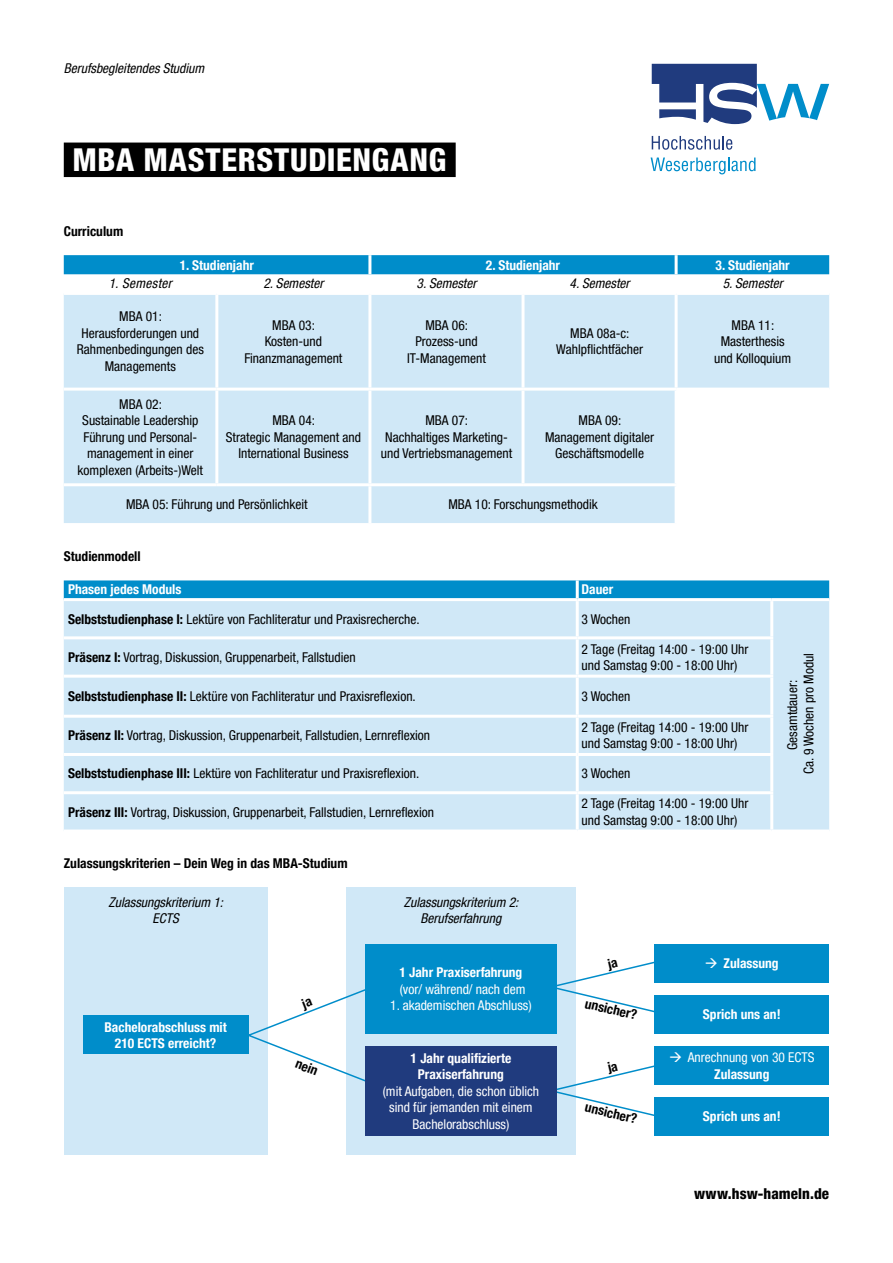
<style>
.page{position:relative;width:893px;height:1263px;background:#fff}
.page>*{position:absolute;margin:0;border:0;box-sizing:border-box;transform-origin:0 0}
.t1{font:800 condensed 31.5px "Helvetica Neue LT Pro";letter-spacing:.025em;color:#fff}
.t2{font:800 condensed 15px "Helvetica Neue LT Pro";letter-spacing:.005em;color:#000}
.t3{font:condensed 13.5px/16.5px "Helvetica Neue LT Pro";color:#000;text-align:center}
.t4{font:700 condensed 13.5px/16.5px "Helvetica Neue LT Pro";color:#fff;text-align:center}
.t5{font:condensed 13.5px/16.5px "Helvetica Neue LT Pro";color:#fff;text-align:center}
.t6{font:italic condensed 13.5px/16.5px "Helvetica Neue LT Pro";color:#000;text-align:center}
.t7{font:700 condensed 13.5px "Helvetica Neue LT Pro";color:#000}
.t8{font:italic condensed 13.5px "Helvetica Neue LT Pro";letter-spacing:.025em;color:#000}
.s1{font-weight:700}
</style>
<div class="page">
<svg style="left:652px;top:64px;width:177px;height:60px"></svg>
<svg style="left:652px;top:136px;width:80px;height:14px"></svg>
<svg style="left:651px;top:158px;width:104px;height:16px"></svg>
<div style="left:64px;top:255px;width:765px;height:19px;background:#008dca"></div>
<svg style="left:64px;top:295px;width:765px;height:228px;background:#d5eaf7"></svg>
<hr style="left:215px;top:295px;width:3px;height:93px;background:#fff">
<hr style="left:368px;top:295px;width:3px;height:93px;background:#fff">
<hr style="left:521px;top:295px;width:3px;height:93px;background:#fff">
<hr style="left:675px;top:295px;width:3px;height:93px;background:#fff">
<hr style="left:64px;top:388px;width:153px;height:3px;background:#fff">
<hr style="left:217px;top:388px;width:153px;height:3px;background:#fff">
<hr style="left:215px;top:391px;width:3px;height:92px;background:#fff">
<hr style="left:370px;top:388px;width:153px;height:3px;background:#fff">
<hr style="left:368px;top:391px;width:3px;height:92px;background:#fff">
<hr style="left:523px;top:388px;width:153px;height:3px;background:#fff">
<hr style="left:521px;top:391px;width:3px;height:92px;background:#fff">
<hr style="left:676px;top:388px;width:153px;height:3px;background:#fff">
<hr style="left:675px;top:391px;width:3px;height:92px;background:#fff">
<hr style="left:64px;top:483px;width:153px;height:3px;background:#fff">
<hr style="left:217px;top:483px;width:153px;height:3px;background:#fff">
<hr style="left:370px;top:483px;width:153px;height:3px;background:#fff">
<hr style="left:368px;top:486px;width:3px;height:37px;background:#fff">
<hr style="left:523px;top:483px;width:153px;height:3px;background:#fff">
<hr style="left:676px;top:483px;width:153px;height:3px;background:#fff">
<hr style="left:675px;top:486px;width:3px;height:37px;background:#fff">
<hr style="left:368px;top:255px;width:3px;height:19px;background:#fff">
<hr style="left:675px;top:255px;width:3px;height:19px;background:#fff">
<div style="left:64px;top:580px;width:765px;height:18px;background:#008dca"></div>
<div style="left:64px;top:601px;width:765px;height:228px;background:#d0e8f7"></div>
<hr style="left:64px;top:791px;width:513px;height:3px;background:#fff">
<hr style="left:577px;top:791px;width:196px;height:3px;background:#fff">
<hr style="left:576px;top:601px;width:3px;height:35px;background:#fff">
<hr style="left:770px;top:601px;width:3px;height:35px;background:#fff">
<hr style="left:64px;top:636px;width:513px;height:3px;background:#fff">
<hr style="left:577px;top:636px;width:196px;height:3px;background:#fff">
<hr style="left:576px;top:639px;width:3px;height:36px;background:#fff">
<hr style="left:770px;top:639px;width:3px;height:36px;background:#fff">
<hr style="left:64px;top:675px;width:513px;height:3px;background:#fff">
<hr style="left:577px;top:675px;width:196px;height:3px;background:#fff">
<hr style="left:576px;top:678px;width:3px;height:37px;background:#fff">
<hr style="left:770px;top:678px;width:3px;height:37px;background:#fff">
<hr style="left:64px;top:715px;width:513px;height:3px;background:#fff">
<hr style="left:577px;top:715px;width:196px;height:3px;background:#fff">
<hr style="left:576px;top:718px;width:3px;height:35px;background:#fff">
<hr style="left:770px;top:718px;width:3px;height:35px;background:#fff">
<hr style="left:64px;top:753px;width:513px;height:3px;background:#fff">
<hr style="left:577px;top:753px;width:196px;height:3px;background:#fff">
<hr style="left:576px;top:756px;width:3px;height:35px;background:#fff">
<hr style="left:770px;top:756px;width:3px;height:35px;background:#fff">
<hr style="left:576px;top:794px;width:3px;height:35px;background:#fff">
<hr style="left:770px;top:794px;width:3px;height:35px;background:#fff">
<hr style="left:576px;top:580px;width:3px;height:18px;background:#fff">
<div style="left:64px;top:143px;width:392px;height:34px;background:#000"></div>
<div style="left:346px;top:887px;width:230px;height:267px;background:#d0e8f7"></div>
<div style="left:64px;top:887px;width:203px;height:267px;background:#d0e8f7"></div>
<div style="left:83px;top:1016px;width:165px;height:38px;background:#008dca"></div>
<div style="left:654px;top:944px;width:175px;height:38px;background:#008dca"></div>
<div style="left:654px;top:995px;width:175px;height:38px;background:#008dca"></div>
<div style="left:654px;top:1046px;width:175px;height:38px;background:#008dca"></div>
<div style="left:654px;top:1097px;width:175px;height:38px;background:#008dca"></div>
<div style="left:365px;top:944px;width:192px;height:89px;background:#008dca"></div>
<div style="left:365px;top:1046px;width:192px;height:89px;background:#203b7e"></div>
<svg style="left:557px;top:1065px;width:100px;height:51px"></svg>
<svg style="left:557px;top:961px;width:100px;height:52px"></svg>
<svg style="left:244px;top:987px;width:124px;height:96px"></svg>
<p class="t6" style="left:64px;top:60px;width:142px">Berufsbegleitendes Studium</p>
<h1 class="t1" style="left:73px;top:141px;width:375px">MBA MASTERSTUDIENGANG</h1>
<p class="t7" style="left:64px;top:223px;width:61px">Curriculum</p>
<p class="t4" style="left:180px;top:257px;width:76px">1. Studienjahr</p>
<p class="t4" style="left:486px;top:257px;width:76px">2. Studienjahr</p>
<p class="t4" style="left:716px;top:257px;width:76px">3. Studienjahr</p>
<p class="t8" style="left:109px;top:275px;width:64px">1. Semester</p>
<p class="t6" style="left:263px;top:275px;width:61px">2. Semester</p>
<p class="t6" style="left:417px;top:275px;width:61px">3. Semester</p>
<p class="t6" style="left:570px;top:275px;width:61px">4. Semester</p>
<p class="t6" style="left:723px;top:275px;width:61px">5. Semester</p>
<p class="t3" style="left:77px;top:308px;width:128px">MBA 01:<br>Herausforderungen und<br>Rahmenbedingungen des<br>Managements</p>
<p class="t3" style="left:244px;top:316px;width:100px">MBA 03:<br>Kosten-und<br>Finanzmanagement</p>
<p class="t3" style="left:407px;top:316px;width:80px">MBA 06:<br>Prozess-und<br>IT-Management</p>
<p class="t3" style="left:556px;top:325px;width:88px">MBA 08a-c:<br>Wahlpflichtfächer</p>
<p class="t3" style="left:714px;top:316px;width:79px">MBA 11:<br>Masterthesis und Kolloquium</p>
<p class="t3" style="left:78px;top:396px;width:127px">MBA 02:<br>Sustainable Leadership<br>Führung und Personal&shy;management in einer komplexen (Arbeits-)Welt</p>
<p class="t3" style="left:226px;top:412px;width:137px">MBA 04:<br>Strategic Management and<br>International Business</p>
<p class="t3" style="left:381px;top:412px;width:133px">MBA 07:<br>Nachhaltiges Marketing&shy;und Vertriebsmanagement</p>
<p class="t3" style="left:545px;top:412px;width:111px">MBA 09:<br>Management digitaler<br>Geschäftsmodelle</p>
<p class="t3" style="left:126px;top:496px;width:183px">MBA 05: Führung und Persönlichkeit</p>
<p class="t3" style="left:448px;top:496px;width:151px">MBA 10: Forschungsmethodik</p>
<p class="t7" style="left:64px;top:548px;width:78px">Studienmodell</p>
<p class="t4" style="left:68px;top:581px;width:115px">Phasen jedes Moduls</p>
<p class="t4" style="left:581px;top:581px;width:33px">Dauer</p>
<p class="t3" style="left:68px;top:610px;width:353px"><span class="s1">Selbststudienphase I:</span> Lektüre von Fachliteratur und Praxisrecherche.</p>
<p class="t3" style="left:581px;top:610px;width:50px">3 Wochen</p>
<p class="t3" style="left:68px;top:649px;width:289px"><span class="s1">Präsenz I:</span> Vortrag, Diskussion, Gruppenarbeit, Fallstudien</p>
<p class="t3" style="left:581px;top:640px;width:168px;text-align:left">2 Tage (Freitag 14:00 - 19:00 Uhr und Samstag 9:00 - 18:00 Uhr)</p>
<p class="t3" style="left:68px;top:688px;width:349px"><span class="s1">Selbststudienphase II:</span> Lektüre von Fachliteratur und Praxisreflexion.</p>
<p class="t3" style="left:581px;top:688px;width:50px">3 Wochen</p>
<p class="t3" style="left:68px;top:727px;width:364px"><span class="s1">Präsenz II:</span> Vortrag, Diskussion, Gruppenarbeit, Fallstudien, Lernreflexion</p>
<p class="t3" style="left:581px;top:719px;width:168px;text-align:left">2 Tage (Freitag 14:00 - 19:00 Uhr und Samstag 9:00 - 18:00 Uhr)</p>
<p class="t3" style="left:68px;top:765px;width:353px"><span class="s1">Selbststudienphase III:</span> Lektüre von Fachliteratur und Praxisreflexion.</p>
<p class="t3" style="left:581px;top:765px;width:50px">3 Wochen</p>
<p class="t3" style="left:68px;top:803px;width:368px"><span class="s1">Präsenz III:</span> Vortrag, Diskussion, Gruppenarbeit, Fallstudien, Lernreflexion</p>
<p class="t3" style="left:581px;top:795px;width:168px;text-align:left">2 Tage (Freitag 14:00 - 19:00 Uhr und Samstag 9:00 - 18:00 Uhr)</p>
<p class="t7" style="left:64px;top:855px;width:285px">Zulassungskriterien – Dein Weg in das MBA-Studium</p>
<p class="t6" style="left:109px;top:894px;width:116px">Zulassungskriterium 1:<br>ECTS</p>
<p class="t6" style="left:404px;top:894px;width:116px">Zulassungskriterium 2:<br>Berufserfahrung</p>
<p class="t3" style="left:784px;top:774px;width:123px;rotate:-90deg">Gesamtdauer:<br>Ca. 9 Wochen pro Modul</p>
<p class="t4" style="left:104px;top:1018px;width:124px">Bachelorabschluss mit<br>210 ECTS erreicht?</p>
<p class="t7" style="left:299px;top:1055px;width:24px;rotate:21deg">nein</p>
<p class="t4" style="left:399px;top:964px;width:124px">1 Jahr Praxiserfahrung</p>
<p class="t5" style="left:400px;top:980px;width:127px">(vor/ während/ nach dem</p>
<p class="t5" style="left:390px;top:997px;width:143px">1. akademischen Abschluss)</p>
<p class="t4" style="left:411px;top:1049px;width:102px">1 Jahr qualifizierte<br>Praxiserfahrung</p>
<p class="t5" style="left:383px;top:1082px;width:158px">(mit Aufgaben, die schon üblich sind für jemanden mit einem<br>Bachelorabschluss)</p>
<p class="t7" style="left:587px;top:995px;width:54px;rotate:13deg">unsicher?</p>
<p class="t7" style="left:587px;top:1099px;width:54px;rotate:13deg">unsicher?</p>
<p class="t4" style="left:705px;top:955px;width:75px">→ Zulassung</p>
<p class="t4" style="left:703px;top:1006px;width:79px">Sprich uns an!</p>
<p class="t5" style="left:669px;top:1049px;width:147px">→ Anrechnung von 30 ECTS<br><span class="s1">Zulassung</span></p>
<p class="t4" style="left:703px;top:1108px;width:79px">Sprich uns an!</p>
<p class="t2" style="left:694px;top:1185px;width:137px">www.hsw-hameln.de</p>
</div>
